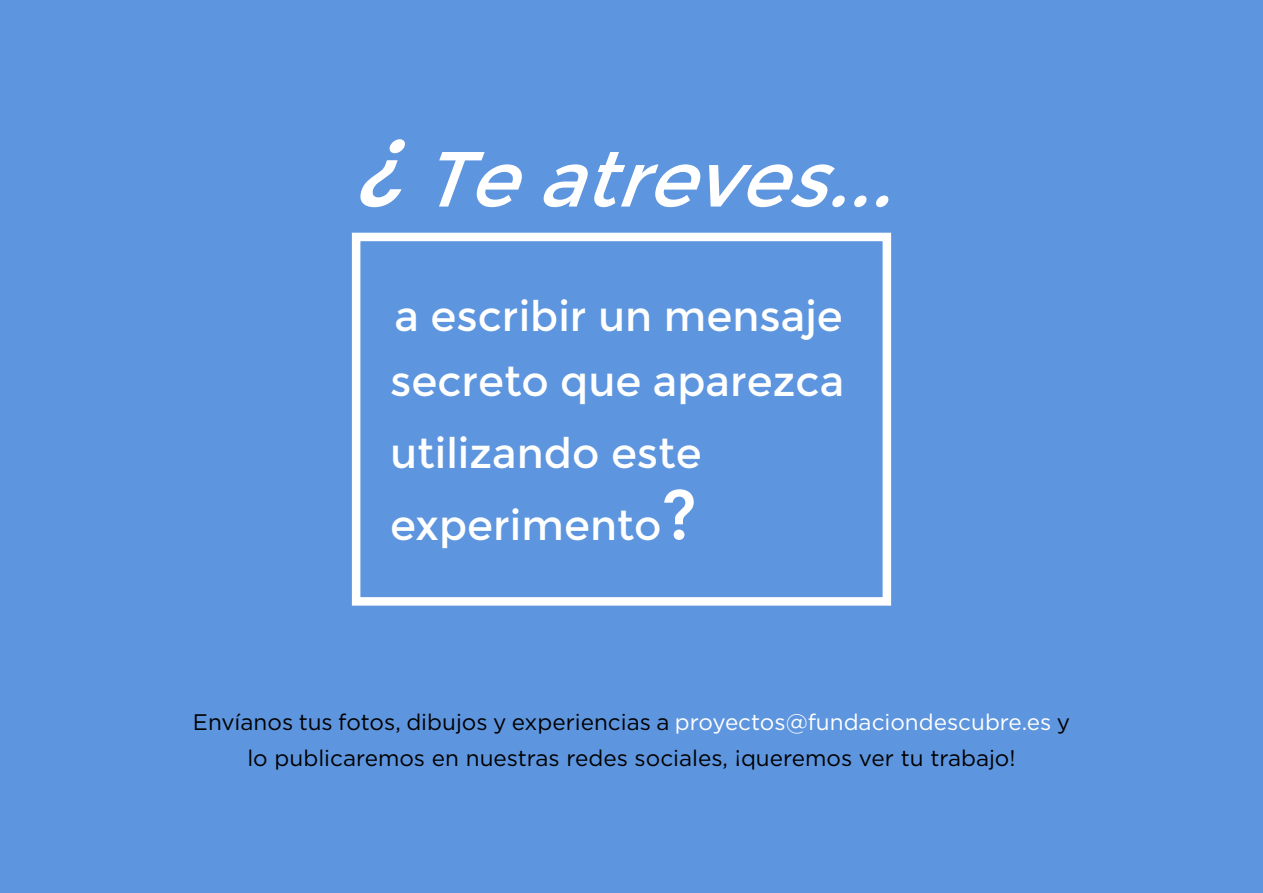
<style>
.page{position:relative;width:1263px;height:893px;background:#5d95df}
.page>*{position:absolute;margin:0;border:0;box-sizing:border-box;transform-origin:0 0}
.t1{font:italic 78px "Montserrat";color:#fff}
.t2{font:42px/64.5px "Montserrat";color:#fff}
.t3{font:22.5px/36px "Gotham";color:#000;text-align:center}
.s1{font-size:94.5px}
.s2{font-size:70.5px}
.s3{color:#fff}
</style>
<div class="page">
<div style="left:352px;top:233px;width:539px;height:373px;border:9px solid #fff"></div>
<p class="t1" style="left:351px;top:134px;width:576px"><span class="s1">¿</span>Teatreves...</p>
<p class="t2" style="left:390px;top:285px;width:456px">a escribir un mensaje secreto que aparezca</p>
<p class="t2" style="left:390px;top:417px;width:313px;line-height:72px">utilizando este experimento<span class="s2">?</span></p>
<p class="t3" style="left:193px;top:703px;width:878px">Envíanos tus fotos, dibujos y experiencias a <span class="s3">proyectos@fundaciondescubre.es</span> y lo publicaremos en nuestras redes sociales, ¡queremos ver tu trabajo!</p>
</div>
